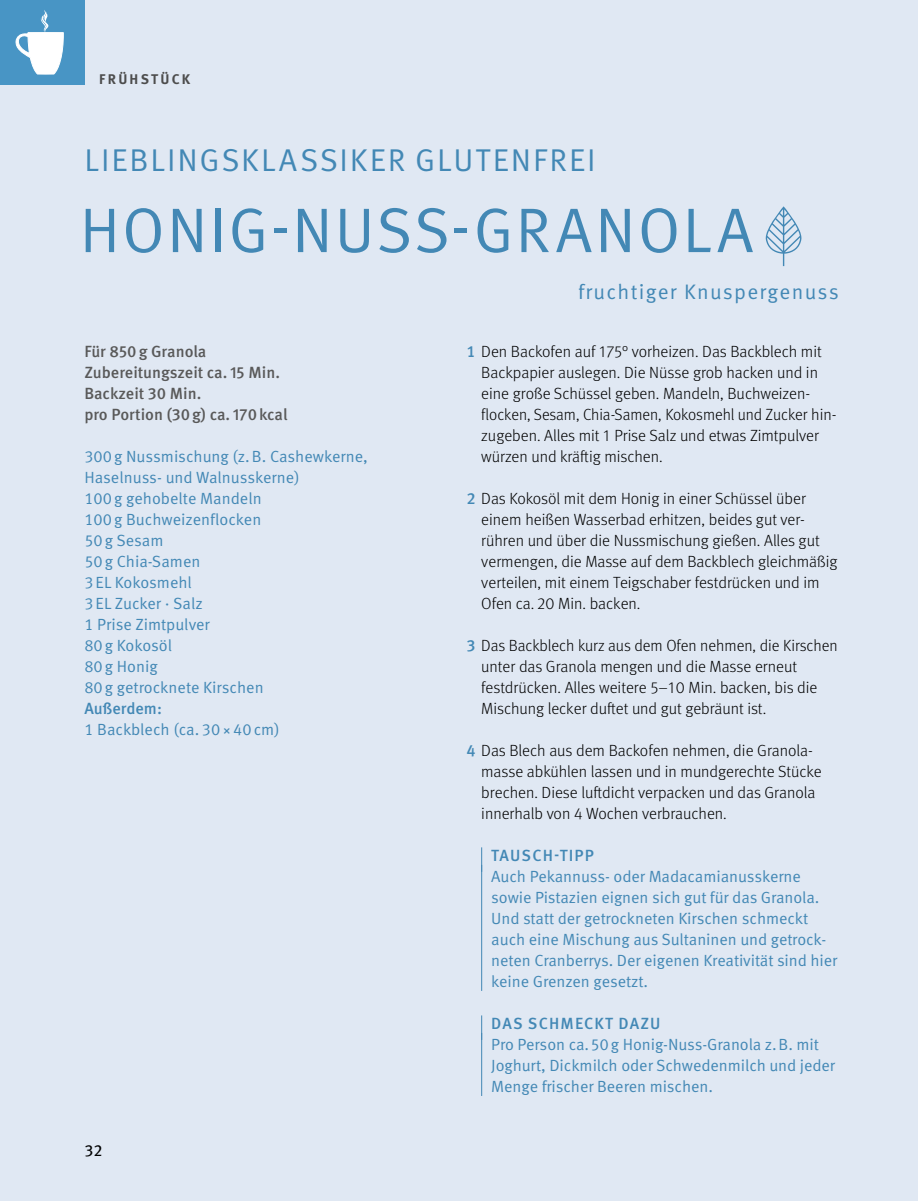
<style>
.page{position:relative;width:918px;height:1201px;background:#fff}
.page>*{position:absolute;margin:0;border:0;box-sizing:border-box;transform-origin:0 0}
.t1{font:63px "Meta OT Norm";letter-spacing:.03em;color:#4388b5}
.t2{font:31.5px "Meta OT Norm";letter-spacing:.055em;color:#4388b5}
.t3{font:21px "Meta OT Norm";letter-spacing:.06em;color:#4388b5}
.t4{font:300 16.1px/21px "Meta OT";color:#000}
.t5{font:16.1px/21px "Meta OT Norm";letter-spacing:-.005em;color:#4388b5}
.t6{font:500 16.1px/21px "Meta OT";color:#595959}
.t7{font:500 16.1px "Meta OT";letter-spacing:.065em;color:#4388b5}
.t8{font:500 16.1px "Meta OT";color:#4388b5}
.t9{font:16.1px "Meta OT";color:#000}
.t10{font:700 14px "Meta OT";letter-spacing:.16em;color:#4d4d4d}
.s1{font-weight:500;color:#4388b5}
</style>
<div class="page">
<div style="left:0;top:0;width:918px;height:1200px;background:#e0e8f3"></div>
<div style="left:0;top:0;width:84px;height:84px;background:#4895c5"></div>
<svg style="left:15px;top:10px;width:49px;height:65px"></svg>
<svg style="left:765px;top:206px;width:37px;height:60px"></svg>
<svg style="left:481px;top:847px;width:1px;height:17px"></svg>
<hr style="left:481px;top:864px;width:1px;height:126px;background:#4388b5">
<svg style="left:481px;top:1015px;width:1px;height:17px"></svg>
<hr style="left:481px;top:1032px;width:1px;height:63px;background:#4388b5">
<p class="t10" style="left:99px;top:71px;width:92px">FRÜHSTÜCK</p>
<h2 class="t2" style="left:84px;top:145px;width:512px">LIEBLINGSKLASSIKER GLUTENFREI</h2>
<h1 class="t1" style="left:80px;top:200px;width:675px">HONIG-NUSS-GRANOLA</h1>
<h3 class="t3" style="left:578px;top:282px;width:262px">fruchtiger Knuspergenuss</h3>
<p class="t6" style="left:84px;top:342px;width:205px">Für 850 g Granola<br>Zubereitungszeit ca. 15 Min.<br>Backzeit 30 Min.<br>pro Portion (30 g) ca. 170 kcal</p>
<p class="t5" style="left:84px;top:446px;width:285px">300 g Nussmischung (z. B. Cashewkerne,<br>Haselnuss- und Walnusskerne)<br>100 g gehobelte Mandeln<br>100 g Buchweizenflocken<br>50 g Sesam<br>50 g Chia-Samen<br>3 EL Kokosmehl<br>3 EL Zucker · Salz<br>1 Prise Zimtpulver<br>80 g Kokosöl<br>80 g Honig<br>80 g getrocknete Kirschen</p>
<p class="t8" style="left:84px;top:701px;width:79px">Außerdem:</p>
<p class="t5" style="left:84px;top:719px;width:197px">1 Backblech (ca. 30 × 40 cm)</p>
<p class="t9" style="left:84px;top:1141px;width:20px">32</p>
<p class="t4" style="left:481px;top:341px;width:357px;text-indent:-15px"><span class="s1">1</span> Den Backofen auf 175° vorheizen. Das Backblech mit Backpapier auslegen. Die Nüsse grob hacken und in eine große Schüssel geben. Mandeln, Buchweizen&shy;flocken, Sesam, Chia-Samen, Kokosmehl und Zucker hin&shy;zugeben. Alles mit 1 Prise Salz und etwas Zimtpulver würzen und kräftig mischen.</p>
<p class="t4" style="left:481px;top:488px;width:358px;text-indent:-15px"><span class="s1">2</span> Das Kokosöl mit dem Honig in einer Schüssel über einem heißen Wasserbad erhitzen, beides gut ver&shy;rühren und über die Nussmischung gießen. Alles gut vermengen, die Masse auf dem Backblech gleichmäßig verteilen, mit einem Teigschaber festdrücken und im Ofen ca. 20 Min. backen.</p>
<p class="t4" style="left:481px;top:635px;width:358px;text-indent:-15px"><span class="s1">3</span> Das Backblech kurz aus dem Ofen nehmen, die Kirschen unter das Granola mengen und die Masse erneut festdrücken. Alles weitere 5–10 Min. backen, bis die Mischung lecker duftet und gut gebräunt ist.</p>
<p class="t4" style="left:481px;top:740px;width:342px;text-indent:-15px"><span class="s1">4</span> Das Blech aus dem Backofen nehmen, die Granola&shy;masse abkühlen lassen und in mundgerechte Stücke brechen. Diese luftdicht ver packen und das Granola innerhalb von 4 Wochen verbrauchen.</p>
<p class="t7" style="left:491px;top:848px;width:104px">TAUSCH-TIPP</p>
<p class="t5" style="left:491px;top:866px;width:348px">Auch Pekannuss- oder Madacamianusskerne sowie Pistazien eignen sich gut für das Granola.<br>Und statt der getrockneten Kirschen schmeckt auch eine Mischung aus Sultaninen und getrock&shy;neten Cranberrys. Der eigenen Kreativität sind hier keine Grenzen gesetzt.</p>
<p class="t7" style="left:491px;top:1016px;width:171px">DAS SCHMECKT DAZU</p>
<p class="t5" style="left:491px;top:1034px;width:345px">Pro Person ca. 50 g Honig-Nuss-Granola z. B. mit<br>Joghurt, Dick milch oder Schwedenmilch und jeder<br>Menge frischer Beeren mischen.</p>
</div>
